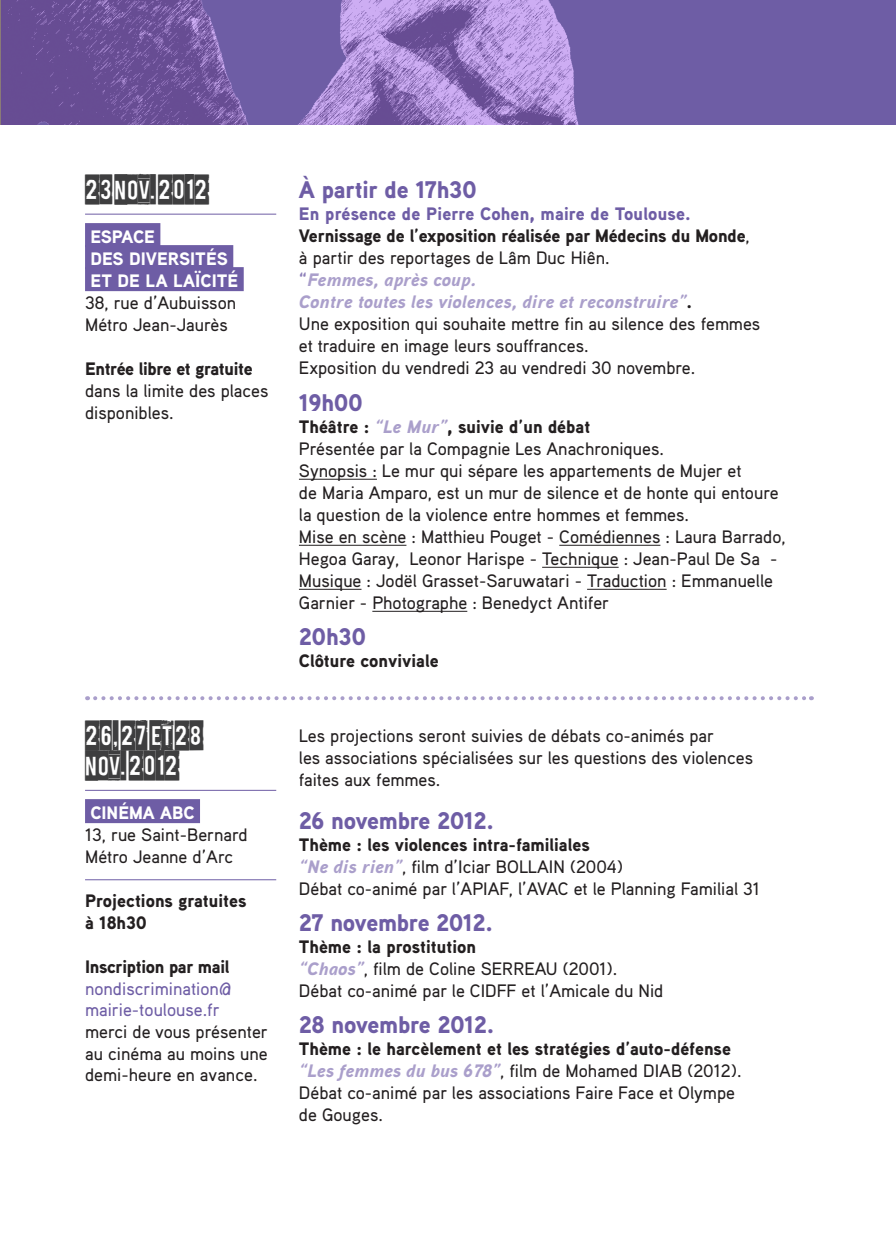
<style>
.page{position:relative;width:896px;height:1248px;background:#fff}
.page>*{position:absolute;margin:0;border:0;box-sizing:border-box;transform-origin:0 0}
.t1{font:28px/30px "Payday";color:#3e3e3f}
.t2{font:900 24px "Aaux Pro";letter-spacing:-.03em;color:#6e5da5}
.t3{font:900 24px "Aaux Pro";letter-spacing:-.01em;color:#6e5da5}
.t4{font:500 18px/22px "Aaux Pro";color:#231f20}
.t5{font:900 18px/22px "Aaux Pro";color:#231f20}
.t6{font:900 18px/22px "Aaux Pro";color:#fff}
.t7{font:900 18px "Aaux Pro";letter-spacing:-.02em;color:#231f20}
.t8{font:500 18px/21.6px "Aaux Pro";color:#6e5da5}
.s1{font-weight:900;color:#6e5da5}
.s2{font-weight:900}
.s3{font-weight:900;color:#8f81ba}
.s4{font-weight:900;font-style:italic;color:#aa9fcb}
</style>
<div class="page">
<div style="left:1px;top:0;width:895px;height:125px;background:#6e5da5"></div>
<img style="left:0;top:0;width:579px;height:125px">
<hr style="left:299px;top:479px;width:78px;height:1px;background:#231f20">
<hr style="left:299px;top:545px;width:107px;height:1px;background:#231f20">
<hr style="left:559px;top:545px;width:101px;height:1px;background:#231f20">
<hr style="left:542px;top:567px;width:76px;height:1px;background:#231f20">
<hr style="left:299px;top:589px;width:62px;height:1px;background:#231f20">
<hr style="left:587px;top:589px;width:79px;height:1px;background:#231f20">
<hr style="left:372px;top:611px;width:95px;height:1px;background:#231f20">
<div style="left:85px;top:223px;width:75px;height:24px;background:#6e5da5"></div>
<div style="left:85px;top:245px;width:148px;height:24px;background:#6e5da5"></div>
<div style="left:85px;top:267px;width:159px;height:24px;background:#6e5da5"></div>
<div style="left:85px;top:799px;width:115px;height:24px;background:#6e5da5"></div>
<hr style="left:85px;top:214px;width:191px;height:1px;background:#6e5da5">
<hr style="left:85px;top:789px;width:191px;height:1px;background:#6e5da5">
<hr style="left:85px;top:879px;width:191px;height:1px;background:#6e5da5">
<svg style="left:95px;top:696px;width:717px;height:4px"></svg>
<h1 class="t1" style="left:85px;top:174px;width:126px">23 NOV. 2012</h1>
<p class="t6" style="left:90px;top:225px;width:149px">ESPACE<br>DES DIVERSITÉS<br>ET DE LA LAÏCITÉ</p>
<p class="t4" style="left:85px;top:291px;width:153px">38, rue d’Aubuisson<br>Métro Jean-Jaurès</p>
<p class="t7" style="left:85px;top:357px;width:169px">Entrée libre et gratuite</p>
<p class="t4" style="left:85px;top:379px;width:185px">dans la limite des places disponibles.</p>
<h1 class="t1" style="left:85px;top:720px;width:119px">26, 27 ET 28<br>NOV. 2012</h1>
<p class="t6" style="left:90px;top:801px;width:106px">CINÉMA ABC</p>
<p class="t4" style="left:85px;top:823px;width:164px">13, rue Saint-Bernard<br>Métro Jeanne d’Arc</p>
<p class="t5" style="left:85px;top:889px;width:163px">Projections gratuites à 18h30</p>
<p class="t7" style="left:85px;top:955px;width:146px">Inscription par mail</p>
<p class="t8" style="left:85px;top:977px;width:148px">nondiscrimination@ mairie-toulouse.fr</p>
<p class="t4" style="left:85px;top:1020px;width:184px;text-align:justify">merci de vous présenter au cinéma au moins une demi-heure en avance.</p>
<h2 class="t3" style="left:299px;top:174px;width:179px">À partir de 17h30</h2>
<p class="t4" style="left:299px;top:202px;width:463px"><span class="s1">En présence de Pierre Cohen, maire de Toulouse.<br></span><span class="s2">Vernissage de l’exposition réalisée par Médecins du Monde</span>, à partir des reportages de Lâm Duc Hiên.<br><span class="s3">“</span><span class="s4">Femmes, après coup.<br>Contre toutes les violences, dire et reconstruire”</span><span class="s2">.<br></span>Une exposition qui souhaite mettre fin au silence des femmes et traduire en image leurs souffrances.<br>Exposition du vendredi 23 au vendredi 30 novembre.</p>
<h2 class="t3" style="left:299px;top:387px;width:66px">19h00</h2>
<p class="t4" style="left:299px;top:415px;width:488px"><span class="s2">Théâtre :</span> <span class="s4">“Le Mur”</span><span class="s2">, suivie d’un débat<br></span>Présentée par la Compagnie Les Anachroniques.<br>Synopsis : Le mur qui sépare les appartements de Mujer et<br>de Maria Amparo, est un mur de silence et de honte qui entoure la question de la violence entre hommes et femmes.<br>Mise en scène : Matthieu Pouget - Comédiennes : Laura Barrado, Hegoa Garay, Leonor Harispe - Technique : Jean-Paul De Sa - Musique : Jodël Grasset-Saruwatari - Traduction : Emmanuelle Garnier - Photographe : Benedyct Antifer</p>
<h2 class="t3" style="left:299px;top:621px;width:69px">20h30</h2>
<p class="t5" style="left:299px;top:649px;width:141px">Clôture conviviale</p>
<p class="t4" style="left:299px;top:724px;width:456px">Les projections seront suivies de débats co-animés par<br>les associations spécialisées sur les questions des violences faites aux femmes.</p>
<h2 class="t2" style="left:299px;top:805px;width:196px">26 novembre 2012.</h2>
<p class="t4" style="left:299px;top:833px;width:462px"><span class="s2">Thème : les violences intra-familiales<br></span><span class="s4">“Ne dis rien”</span>, film d’Iciar BOLLAIN (2004)<br>Débat co-animé par l’APIAF, l’AVAC et le Planning Familial 31</p>
<h2 class="t2" style="left:299px;top:907px;width:196px">27 novembre 2012.</h2>
<p class="t4" style="left:299px;top:935px;width:366px"><span class="s2">Thème : la prostitution<br></span><span class="s4">“Chaos”</span>, film de Coline SERREAU (2001).<br>Débat co-animé par le CIDFF et l’Amicale du Nid</p>
<h2 class="t2" style="left:299px;top:1009px;width:197px">28 novembre 2012.</h2>
<p class="t4" style="left:299px;top:1037px;width:444px"><span class="s2">Thème : le harcèlement et les stratégies d’auto-défense </span><span class="s4">“Les femmes du bus 678”</span>, film de Mohamed DIAB (2012).<br>Débat co-animé par les associations Faire Face et Olympe de Gouges.</p>
</div>
